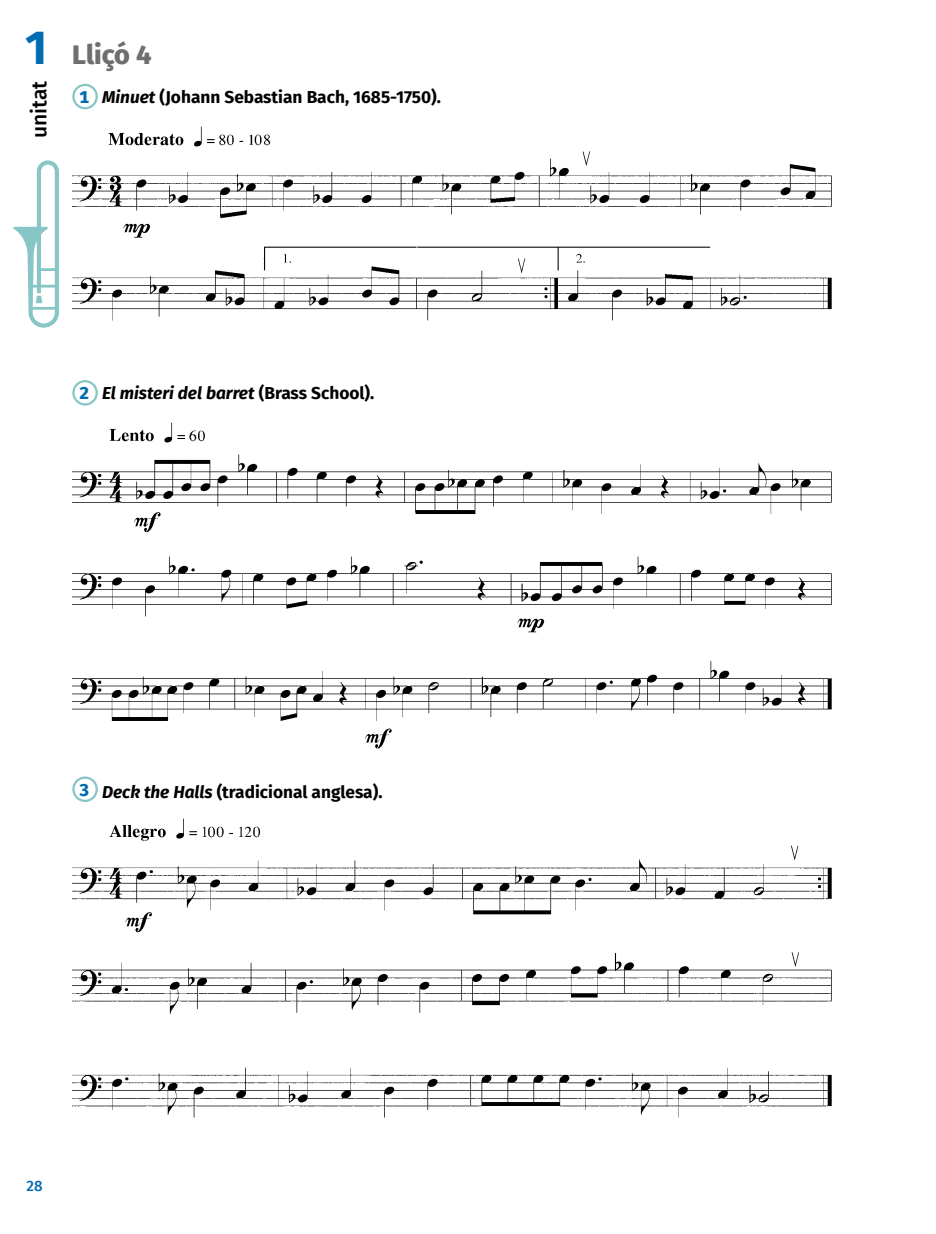
<style>
.page{position:relative;width:936px;height:1234px;background:#fff}
.page>*{position:absolute;margin:0;border:0;box-sizing:border-box;transform-origin:0 0}
.t1{font:700 48px "Fira Sans";color:#006cb0}
.t2{font:800 27px "Fira Sans";letter-spacing:-.005em;color:#706f6f}
.t3{font:500 21px "Fira Sans";color:#000}
.t4{font:700 17.25px "Fira Sans";color:#000}
.t5{font:italic 700 17.25px "Fira Sans";color:#000}
.t6{font:800 17.25px "Fira Sans";color:#006cb0}
.t7{font:500 15px "Fira Sans";color:#006cb0}
.s1{font-style:italic}
.s2{font-style:normal}
</style>
<div class="page">
<svg style="left:13px;top:160px;width:46px;height:167px"></svg>
<img style="left:72px;top:104px;width:760px;height:217px">
<img style="left:72px;top:795px;width:760px;height:323px">
<img style="left:72px;top:400px;width:760px;height:349px">
<div style="left:73px;top:85px;width:24px;height:23px;background:#fff;border-radius:50%"></div>
<div style="left:72px;top:84px;width:26px;height:25px;border:2px solid #87c5c6;border-radius:50%"></div>
<div style="left:73px;top:381px;width:24px;height:23px;background:#fff;border-radius:50%"></div>
<div style="left:72px;top:380px;width:26px;height:25px;border:2px solid #87c5c6;border-radius:50%"></div>
<div style="left:73px;top:777px;width:24px;height:23px;background:#fff;border-radius:50%"></div>
<div style="left:72px;top:776px;width:26px;height:25px;border:2px solid #87c5c6;border-radius:50%"></div>
<h1 class="t1" style="left:25px;top:7px;width:24px">1</h1>
<p class="t3" style="left:22px;top:138px;width:59px;rotate:-90deg">unitat</p>
<h2 class="t2" style="left:72px;top:31px;width:81px">Lliçó 4</h2>
<p class="t4" style="left:102px;top:83px;width:340px"><span class="s1">Minuet</span> (Johann Sebastian Bach, 1685-1750).</p>
<p class="t6" style="left:79px;top:82px;width:11px">1</p>
<p class="t6" style="left:79px;top:378px;width:11px">2</p>
<p class="t5" style="left:102px;top:379px;width:274px">El misteri del barret <span class="s2">(Brass School).</span></p>
<p class="t6" style="left:79px;top:774px;width:11px">3</p>
<p class="t4" style="left:102px;top:777px;width:282px"><span class="s1">Deck the Halls</span> (tradicional anglesa).</p>
<p class="t7" style="left:26px;top:1173px;width:18px">28</p>
</div>
